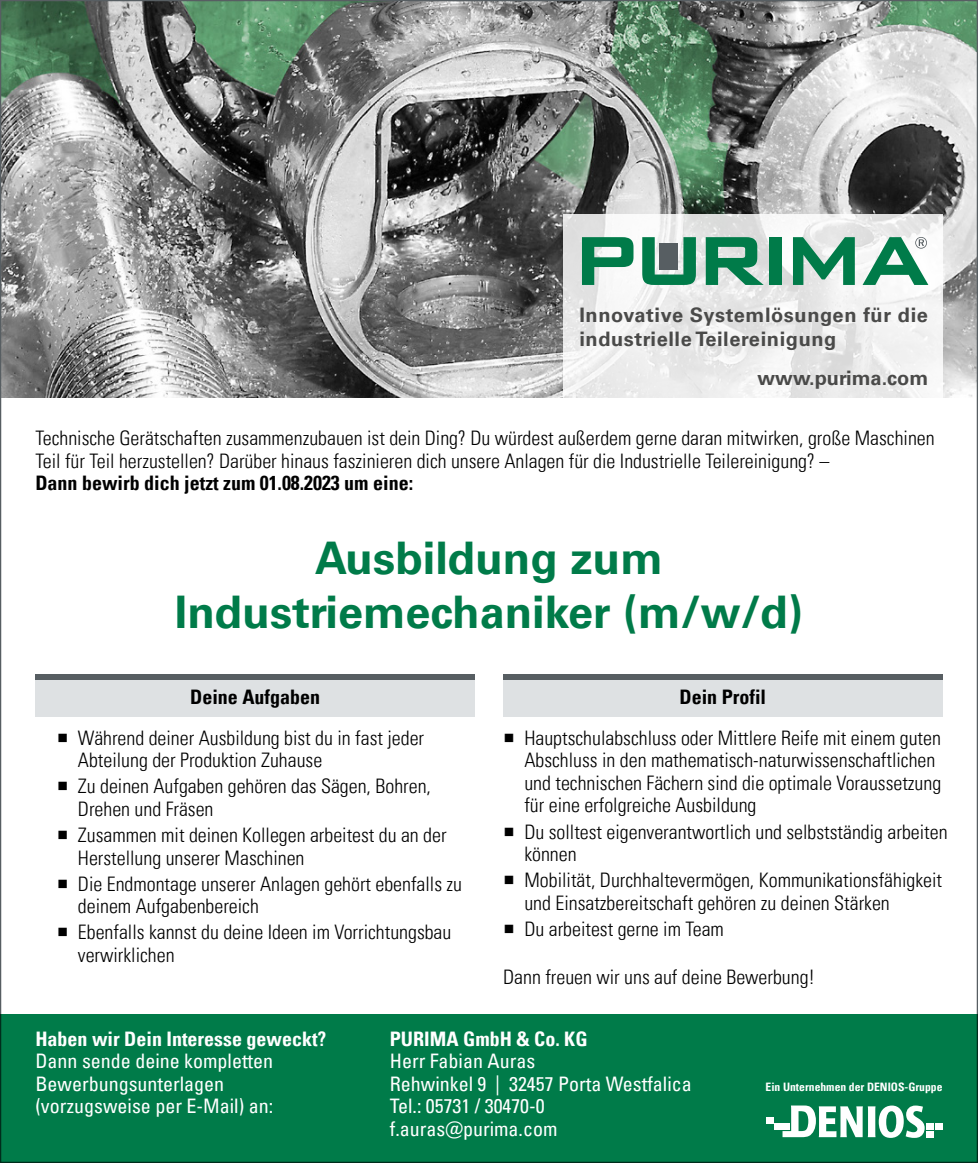
<style>
.page{position:relative;width:978px;height:1163px;background:#fff}
.page>*{position:absolute;margin:0;border:0;box-sizing:border-box;transform-origin:0 0}
.t1{font:700 45px/54px "Univers LT Pro 65";color:#007b49;text-align:center}
.t2{font:300 condensed 20px/22.5px "Univers LT Pro";color:#000}
.t3{font:condensed 20px/22.5px "Univers LT Pro";color:#fff}
.t4{font:700 condensed 20px "Univers LT Pro";color:#000}
.t5{font:700 20px/24px "Univers LT Pro 65";letter-spacing:.03em;color:#4a4a49}
.t6{font:700 condensed 20px "Univers LT Pro";color:#fff}
.t7{font:700 20px "Univers LT Pro 65";color:#4a4a49}
.t8{font:700 condensed 11.75px "Univers LT Pro";color:#fff}
</style>
<div class="page">
<img style="left:2px;top:2px;width:974px;height:396px">
<svg style="left:563px;top:214px;width:380px;height:184px;fill:#eee"></svg>
<svg style="left:582px;top:237px;width:51px;height:48px"></svg>
<svg style="left:642px;top:237px;width:54px;height:48px"></svg>
<svg style="left:706px;top:237px;width:58px;height:48px"></svg>
<div style="left:770px;top:237px;width:12px;height:48px;background:#007b49"></div>
<svg style="left:793px;top:237px;width:62px;height:48px"></svg>
<div style="left:660px;top:243px;width:18px;height:26px;background:#575e62"></div>
<svg style="left:863px;top:237px;width:65px;height:48px"></svg>
<div style="left:0;top:1013px;width:978px;height:149px;background:#007b49"></div>
<svg style="left:782px;top:1105px;width:143px;height:32px"></svg>
<div style="left:926px;top:1130px;width:8px;height:6px;background:#fff"></div>
<div style="left:774px;top:1123px;width:7px;height:6px;background:#fff"></div>
<div style="left:766px;top:1116px;width:7px;height:6px;background:#fff"></div>
<div style="left:926px;top:1123px;width:8px;height:6px;background:#fff"></div>
<div style="left:935px;top:1123px;width:8px;height:6px;background:#fff"></div>
<div style="left:35px;top:677px;width:440px;height:39px;background:#dee1e3"></div>
<div style="left:35px;top:673px;width:440px;height:6px;background:#575e62"></div>
<div style="left:503px;top:677px;width:440px;height:39px;background:#dee1e3"></div>
<div style="left:503px;top:673px;width:440px;height:6px;background:#575e62"></div>
<p class="t5" style="left:579px;top:301px;width:350px">Innovative Systemlösungen für die industrielle Teilereinigung</p>
<p class="t7" style="left:757px;top:363px;width:172px">www.purima.com</p>
<p class="t2" style="left:35px;top:426px;width:901px">Technische Gerätschaften zusammenzubauen ist dein Ding? Du würdest außerdem gerne daran mitwirken, große Maschinen<br>Teil für Teil herzustellen? Darüber hinaus faszinieren dich unsere Anlagen für die Industrielle Teilereinigung? –</p>
<p class="t4" style="left:35px;top:471px;width:379px">Dann bewirb dich jetzt zum 01.08.2023 um eine:</p>
<h1 class="t1" style="left:175px;top:529px;width:630px">Ausbildung zum<br>Industriemechaniker (m/w/d)</h1>
<p class="t4" style="left:190px;top:684px;width:131px">Deine Aufgaben</p>
<p class="t4" style="left:679px;top:684px;width:88px">Dein Profil</p>
<p class="t2" style="left:524px;top:725px;width:418px">Hauptschulabschluss oder Mittlere Reife mit einem guten Abschluss in den mathematisch-naturwissenschaftlichen und technischen Fächern sind die optimale Voraussetzung für eine erfolgreiche Ausbildung</p>
<p class="t2" style="left:524px;top:819px;width:425px">Du solltest eigenverantwortlich und selbstständig arbeiten können</p>
<p class="t2" style="left:524px;top:867px;width:419px">Mobilität, Durchhaltevermögen, Kommunikationsfähigkeit und Einsatzbereitschaft gehören zu deinen Stärken</p>
<p class="t2" style="left:524px;top:916px;width:201px">Du arbeitest gerne im Team</p>
<p class="t2" style="left:503px;top:964px;width:314px">Dann freuen wir uns auf deine Bewerbung!</p>
<p class="t2" style="left:78px;top:725px;width:348px">Während deiner Ausbildung bist du in fast jeder<br>Abteilung der Produktion Zuhause</p>
<p class="t2" style="left:78px;top:774px;width:355px">Zu deinen Aufgaben gehören das Sägen, Bohren,<br>Drehen und Fräsen</p>
<p class="t2" style="left:78px;top:822px;width:370px">Zusammen mit deinen Kollegen arbeitest du an der<br>Herstellung unserer Maschinen</p>
<p class="t2" style="left:78px;top:871px;width:386px">Die Endmontage unserer Anlagen gehört ebenfalls zu deinem Aufgabenbereich</p>
<p class="t2" style="left:78px;top:919px;width:375px">Ebenfalls kannst du deine Ideen im Vorrichtungsbau verwirklichen</p>
<p class="t6" style="left:35px;top:1026px;width:293px">Haben wir Dein Interesse geweckt?</p>
<p class="t3" style="left:35px;top:1049px;width:239px">Dann sende deine kompletten<br>Bewerbungsunterlagen (vorzugsweise per E-Mail) an:</p>
<p class="t6" style="left:390px;top:1026px;width:199px">PURIMA GmbH &amp; Co. KG</p>
<p class="t3" style="left:390px;top:1049px;width:304px">Herr Fabian Auras<br>Rehwinkel 9 | 32457 Porta Westfalica<br>Tel.: 05731 / 30470-0 f.auras@purima.com</p>
<p class="t8" style="left:766px;top:1079px;width:178px">Ein Unternehmen der DENIOS-Gruppe</p>
</div>
